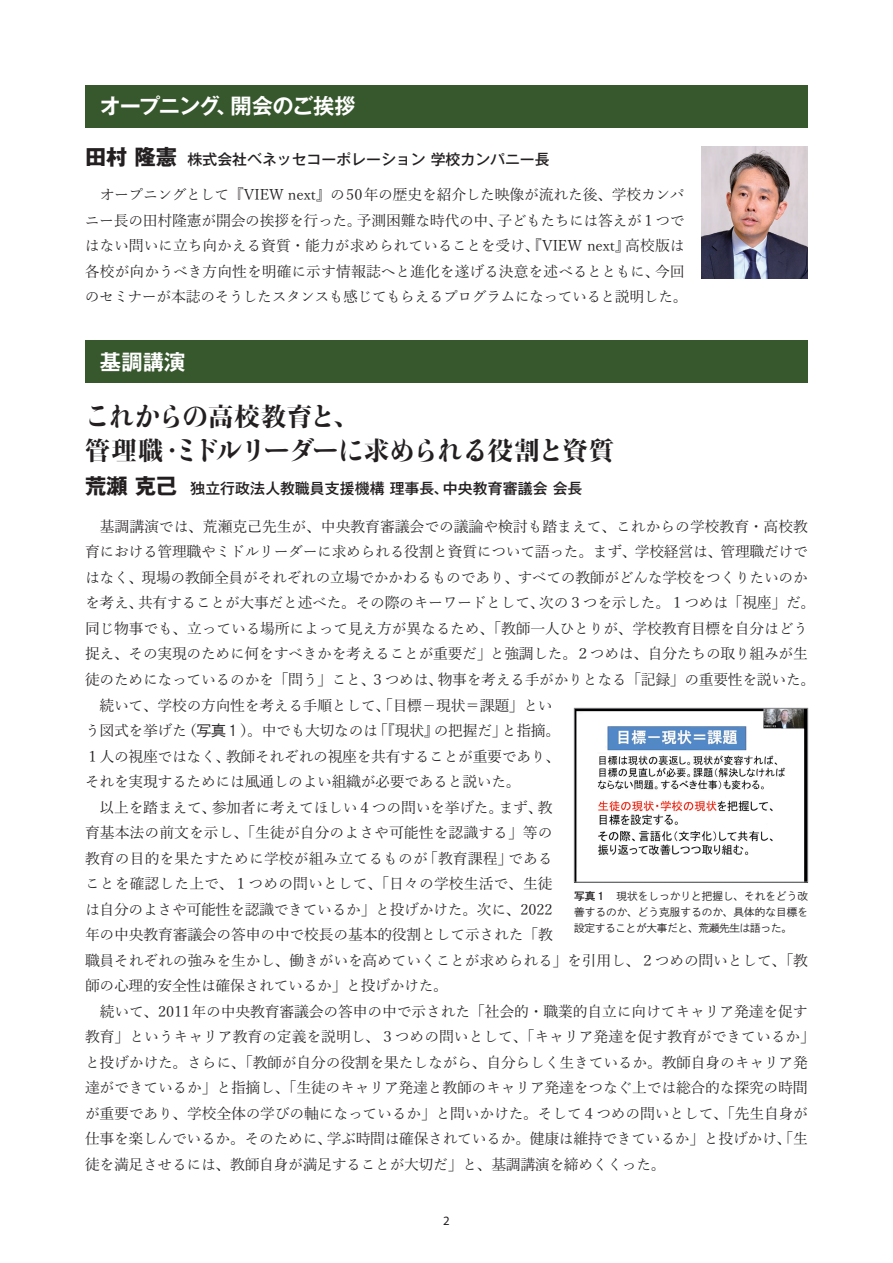
<style>
.page{position:relative;width:893px;height:1263px;background:#fff}
.page>*{position:absolute;margin:0;border:0;box-sizing:border-box;transform-origin:0 0}
.t1{font:800 25.5px "Kocho Std";letter-spacing:-.015em;color:#231f20}
.t2{font:700 21.3px "Gothic MB101 Pr 6 N De";letter-spacing:-.025em;color:#fff}
.t3{font:700 21.3px "Gothic MB101 Pr 6 N";letter-spacing:.01em;color:#231f20}
.t4{font:14.85px/25.5px "Yu Min Pr 6 N";letter-spacing:-.02em;color:#231f20}
.t5{font:500 14.85px "Gothic MB101 Pr 6 N";color:#231f20}
.t6{font:14.85px "Yu Min Pr 6 N";color:#231f20}
.t7{font:12.75px "Myriad Pro";color:#231f20}
.t8{font:10.65px/15.9px "Shuei Go Kin Std L";letter-spacing:.005em;color:#231f20;text-align:justify}
.s1{font-family:"Shuei Go Kin Std L"}
.s2{font-family:"Shuei Go Kin Std B"}
</style>
<div class="page">
<div style="left:85px;top:85px;width:723px;height:43px;background:#37572d"></div>
<div style="left:85px;top:340px;width:723px;height:43px;background:#37572d"></div>
<img style="left:702px;top:147px;width:106px;height:132px">
<img style="left:576px;top:710px;width:230px;height:170px">
<div style="left:574px;top:708px;width:234px;height:174px;border:1px solid #808285"></div>
<p class="t2" style="left:100px;top:89px;width:122px">オープニング</p>
<p class="t2" style="left:216px;top:89px;width:23px">、</p>
<p class="t2" style="left:231px;top:89px;width:127px">開会のご挨拶</p>
<p class="t3" style="left:85px;top:140px;width:94px">田村隆憲</p>
<p class="t5" style="left:188px;top:147px;width:364px">株式会社ベネッセコーポレーション学校カンパニー長</p>
<p class="t4" style="left:85px;top:181px;width:601px;text-align:right">　オープニングとして『VIEW next』の50年の歴史を紹介した映像が流れた後、学校カンパ子どもたちには答えが１つで</p>
<p class="t4" style="left:85px;top:206px;width:278px">ニー長の田村隆憲が開会の挨拶を行った。</p>
<p class="t4" style="left:357px;top:206px;width:148px">予測困難な時代の中、</p>
<p class="t4" style="left:85px;top:232px;width:546px">はない問いに立ち向かえる資質・能力が求められていることを受け、『VIEW next』</p>
<p class="t4" style="left:625px;top:232px;width:61px">高校版は</p>
<p class="t4" style="left:85px;top:257px;width:604px">各校が向かうべき方向性を明確に示す情報誌へと進化を遂げる決意を述べるとともに、<br>のセミナーが本誌のそうしたスタンスも感じてもらえるプログラムになっていると説明した。</p>
<p class="t4" style="left:655px;top:257px;width:31px">今回</p>
<p class="t2" style="left:100px;top:344px;width:87px">基調講演</p>
<p class="t1" style="left:85px;top:396px;width:275px">これからの高校教育と、</p>
<p class="t1" style="left:85px;top:430px;width:531px">管理職ミドルリーダーに求められる役割と資質</p>
<p class="t1" style="left:159px;top:430px;width:27px">・</p>
<p class="t3" style="left:85px;top:468px;width:93px">荒瀬克己</p>
<p class="t5" style="left:443px;top:476px;width:141px">中央教育審議会会長</p>
<p class="t5" style="left:190px;top:476px;width:260px">独立行政法人教職員支援機構理事長、</p>
<p class="t4" style="left:85px;top:512px;width:724px">　基調講演では、荒瀬克己先生が、中央教育審議会での議論や検討も踏まえて、これからの学校教育・高校教</p>
<p class="t4" style="left:85px;top:538px;width:724px">育における管理職やミドルリーダーに求められる役割と資質について語った。まず、学校経営は、管理職だけで</p>
<p class="t4" style="left:85px;top:563px;width:724px">はなく、現場の教師全員がそれぞれの立場でかかわるものであり、すべての教師がどんな学校をつくりたいのか</p>
<p class="t4" style="left:539px;top:589px;width:278px">次の３つを示した。１つめは「視座」だ。</p>
<p class="t4" style="left:138px;top:589px;width:408px">共有することが大事だと述べた。その際のキーワードとして、</p>
<p class="t4" style="left:85px;top:589px;width:60px">を考え、</p>
<p class="t4" style="left:85px;top:614px;width:725px">同じ物事でも、立っている場所によって見え方が異なるため、「教師一人ひとりが、学校教育目標を自分はどう</p>
<p class="t4" style="left:85px;top:640px;width:724px">捉え、その実現のために何をすべきかを考えることが重要だ」と強調した。２つめは、自分たちの取り組みが生</p>
<p class="t4" style="left:438px;top:665px;width:379px">物事を考える手がかりとなる「記録」の重要性を説いた。</p>
<p class="t4" style="left:85px;top:665px;width:292px">徒のためになっているのかを「問う」こと、</p>
<p class="t4" style="left:502px;top:691px;width:60px;text-indent:-417px">　続いて、学校の方向性を考える手順として、「目標－現状＝課題」といと指摘。</p>
<p class="t4" style="left:370px;top:665px;width:74px">３つめは、</p>
<p class="t4" style="left:182px;top:716px;width:198px">（<span class="s1">写真１</span>）。中でも大切なのは</p>
<p class="t4" style="left:85px;top:716px;width:103px">う図式を挙げた</p>
<p class="t4" style="left:373px;top:716px;width:67px">「『現状』</p>
<p class="t4" style="left:434px;top:716px;width:74px">の把握だ」</p>
<p class="t4" style="left:85px;top:742px;width:437px">１人の視座ではなく、<br>それを実現するためには風通しのよい組織が必要であると説いた。</p>
<p class="t4" style="left:226px;top:742px;width:336px">教師それぞれの視座を共有することが重要であり、</p>
<p class="t4" style="left:212px;top:793px;width:293px">参加者に考えてほしい４つの問いを挙げた。</p>
<p class="t4" style="left:499px;top:793px;width:45px">まず、</p>
<p class="t4" style="left:85px;top:793px;width:133px">　以上を踏まえて、</p>
<p class="t6" style="left:85px;top:819px;width:469px">育基本法の前文を示し、「生徒が自分のよさや可能性を認識する」等の</p>
<p class="t4" style="left:508px;top:844px;width:46px">である</p>
<p class="t4" style="left:538px;top:793px;width:16px">教</p>
<p class="t4" style="left:423px;top:844px;width:91px">「教育課程」</p>
<p class="t4" style="left:85px;top:844px;width:725px">教育の目的を果たすために学校が組み立てるものが<br>ことを確認した上で、１つめの問いとして、「日々の学校生活で、生徒<br>は自分のよさや可能性を認識できているか」と投げかけた。次に、2022<br>年の中央教育審議会の答申の中で校長の基本的役割として示された「教<br>職員それぞれの強みを生かし、働きがいを高めていくことが求められる」を引用し、２つめの問いとして、「教師の心理的安全性は確保されているか」と投げかけた。</p>
<p class="t4" style="left:85px;top:997px;width:724px">　続いて、2011年の中央教育審議会の答申の中で示された「社会的・職業的自立に向けてキャリア発達を促す</p>
<p class="t4" style="left:85px;top:1022px;width:732px">教育」というキャリア教育の定義を説明し、３つめの問いとして、「キャリア発達を促す教育ができているか「</p>
<p class="t4" style="left:85px;top:1048px;width:725px">と投げかけた。さらに、「教師が自分の役割を果たしながら、自分らしく生きているか。教師自身のキャリア発</p>
<p class="t4" style="left:85px;top:1073px;width:724px">達ができているか」と指摘し、「生徒のキャリア発達と教師のキャリア発達をつなぐ上では総合的な探究の時間</p>
<p class="t4" style="left:85px;top:1099px;width:725px">が重要であり、学校全体の学びの軸になっているか」と問いかけた。そして４つめの問いとして、「先生自身が</p>
<p class="t4" style="left:327px;top:1124px;width:483px">学ぶ時間は確保されているか。健康は維持できているか」と投げかけ、「生</p>
<p class="t8" style="left:574px;top:888px;width:235px"><span class="s2">写真１</span>　現状をしっかりと把握し、それをどう改善するのか、どう克服するのか、具体的な目標を設定することが大事だと、荒瀬先生は語った。</p>
<p class="t4" style="left:85px;top:1124px;width:582px">仕事を楽しんでいるか。そのために、<br>徒を満足させるには、教師自身が満足することが大切だ」と、基調講演を締めくくった。</p>
<p class="t7" style="left:443px;top:1212px;width:8px">2</p>
</div>
